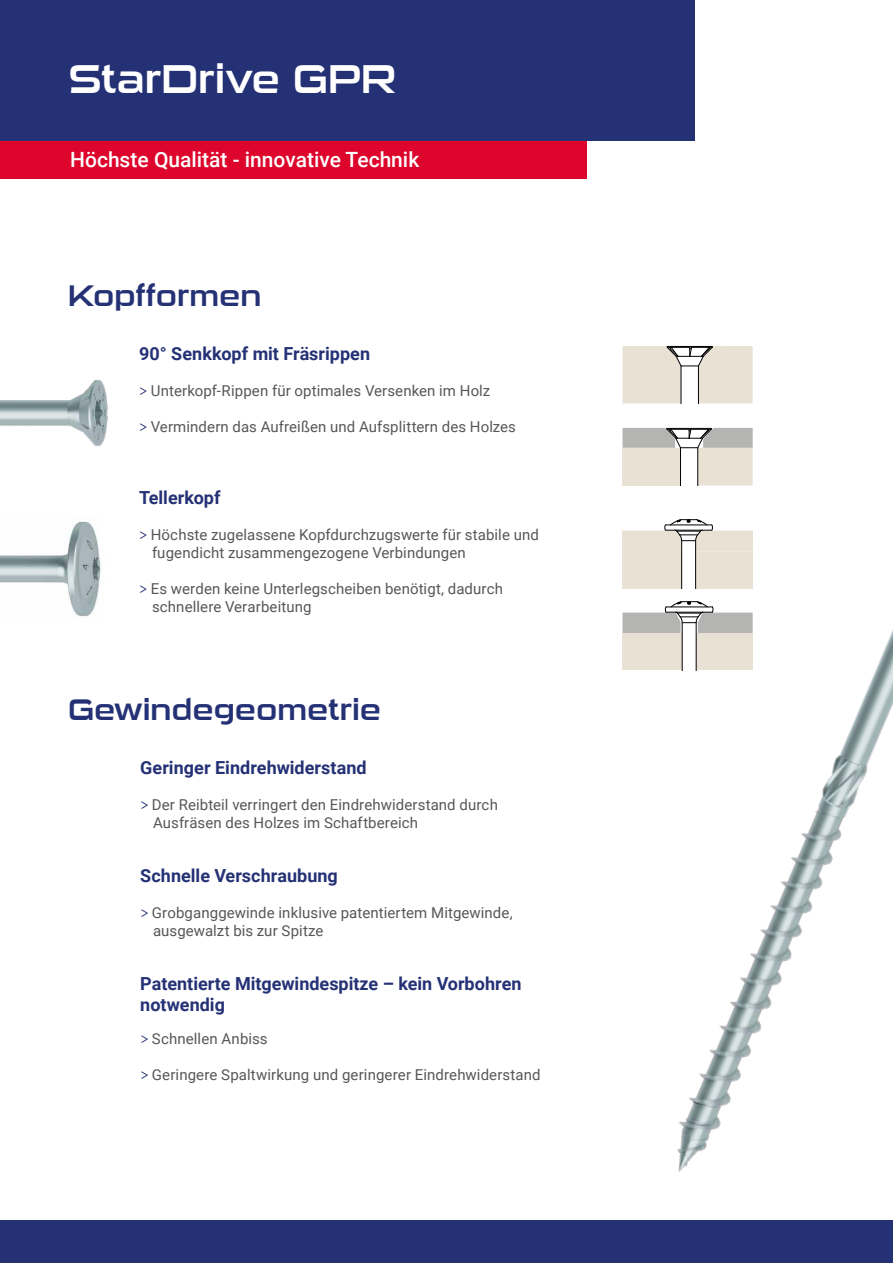
<style>
.page{position:relative;width:893px;height:1263px;background:#fff}
.page>*{position:absolute;margin:0;border:0;box-sizing:border-box;transform-origin:0 0}
.t1{font:40.5px "Sui Generis Rg SSH";color:#fff}
.t2{font:30px "Sui Generis Rg SSH";color:#253175}
.t3{font:500 21px "Roboto";color:#fff}
.t4{font:700 18px/21px "Roboto";color:#253175}
.t5{font:15px/18px "Roboto";letter-spacing:.005em;color:#575756}
.s1{font-family:"Jura";font-weight:500;color:#253175}
</style>
<div class="page">
<div style="left:0;top:1220px;width:893px;height:43px;background:#253175"></div>
<div style="left:0;top:140px;width:586px;height:39px;background:#dd052b"></div>
<div style="left:0;top:0;width:694px;height:140px;background:#253175"></div>
<img style="left:0;top:380px;width:108px;height:67px">
<img style="left:677px;top:630px;width:216px;height:542px">
<img style="left:0;top:521px;width:101px;height:96px">
<svg style="left:622px;top:519px;width:131px;height:69px"></svg>
<div style="left:622px;top:633px;width:60px;height:37px;background:#e9e1d4"></div>
<div style="left:697px;top:633px;width:56px;height:37px;background:#e9e1d4"></div>
<hr style="left:682px;top:623px;width:1px;height:47px;background:#020203">
<hr style="left:696px;top:623px;width:1px;height:47px;background:#020203">
<svg style="left:622px;top:601px;width:131px;height:32px"></svg>
<div style="left:622px;top:448px;width:58px;height:37px;background:#e9e1d4"></div>
<div style="left:698px;top:448px;width:55px;height:37px;background:#e9e1d4"></div>
<hr style="left:697px;top:448px;width:1px;height:37px;background:#020203">
<hr style="left:680px;top:448px;width:1px;height:37px;background:#020203">
<svg style="left:622px;top:428px;width:131px;height:21px"></svg>
<svg style="left:622px;top:346px;width:131px;height:57px;background:#e2dcd1"></svg>
<h1 class="t1" style="left:69px;top:55px;width:329px">StarDrive GPR</h1>
<h3 class="t3" style="left:70px;top:145px;width:351px">Höchste Qualität - innovative Technik</h3>
<h2 class="t2" style="left:68px;top:278px;width:195px">Kopfformen</h2>
<p class="t4" style="left:139px;top:342px;width:232px">90° Senkkopf mit Fräsrippen</p>
<p class="t5" style="left:139px;top:381px;width:353px"><span class="s1">&gt;</span> Unterkopf-Rippen für optimales Versenken im Holz</p>
<p class="t5" style="left:139px;top:417px;width:378px"><span class="s1">&gt;</span> Vermindern das Aufreißen und Aufsplittern des Holzes</p>
<p class="t4" style="left:139px;top:486px;width:83px">Tellerkopf</p>
<p class="t5" style="left:152px;top:525px;width:388px;text-indent:-13px"><span class="s1">&gt;</span> Höchste zugelassene Kopfdurchzugswerte für stabile und fugendicht zusammengezogene Verbindungen</p>
<p class="t5" style="left:152px;top:579px;width:352px;text-indent:-13px"><span class="s1">&gt;</span> Es werden keine Unterlegscheiben benötigt, dadurch schnellere Verarbeitung</p>
<h2 class="t2" style="left:68px;top:692px;width:315px">Gewindegeometrie</h2>
<p class="t4" style="left:140px;top:756px;width:228px">Geringer Eindrehwiderstand</p>
<p class="t5" style="left:153px;top:795px;width:346px;text-indent:-13px"><span class="s1">&gt;</span> Der Reibteil verringert den Eindrehwiderstand durch<br>Ausfräsen des Holzes im Schaftbereich</p>
<p class="t4" style="left:140px;top:864px;width:199px">Schnelle Verschraubung</p>
<p class="t5" style="left:153px;top:903px;width:361px;text-indent:-13px"><span class="s1">&gt;</span> Grobganggewinde inklusive patentiertem Mitgewinde, ausgewalzt bis zur Spitze</p>
<p class="t4" style="left:140px;top:972px;width:383px">Patentierte Mitgewindespitze – kein Vorbohren notwendig</p>
<p class="t5" style="left:140px;top:1029px;width:129px"><span class="s1">&gt;</span> Schnellen Anbiss</p>
<p class="t5" style="left:140px;top:1065px;width:402px"><span class="s1">&gt;</span> Geringere Spaltwirkung und geringerer Eindrehwiderstand</p>
</div>
